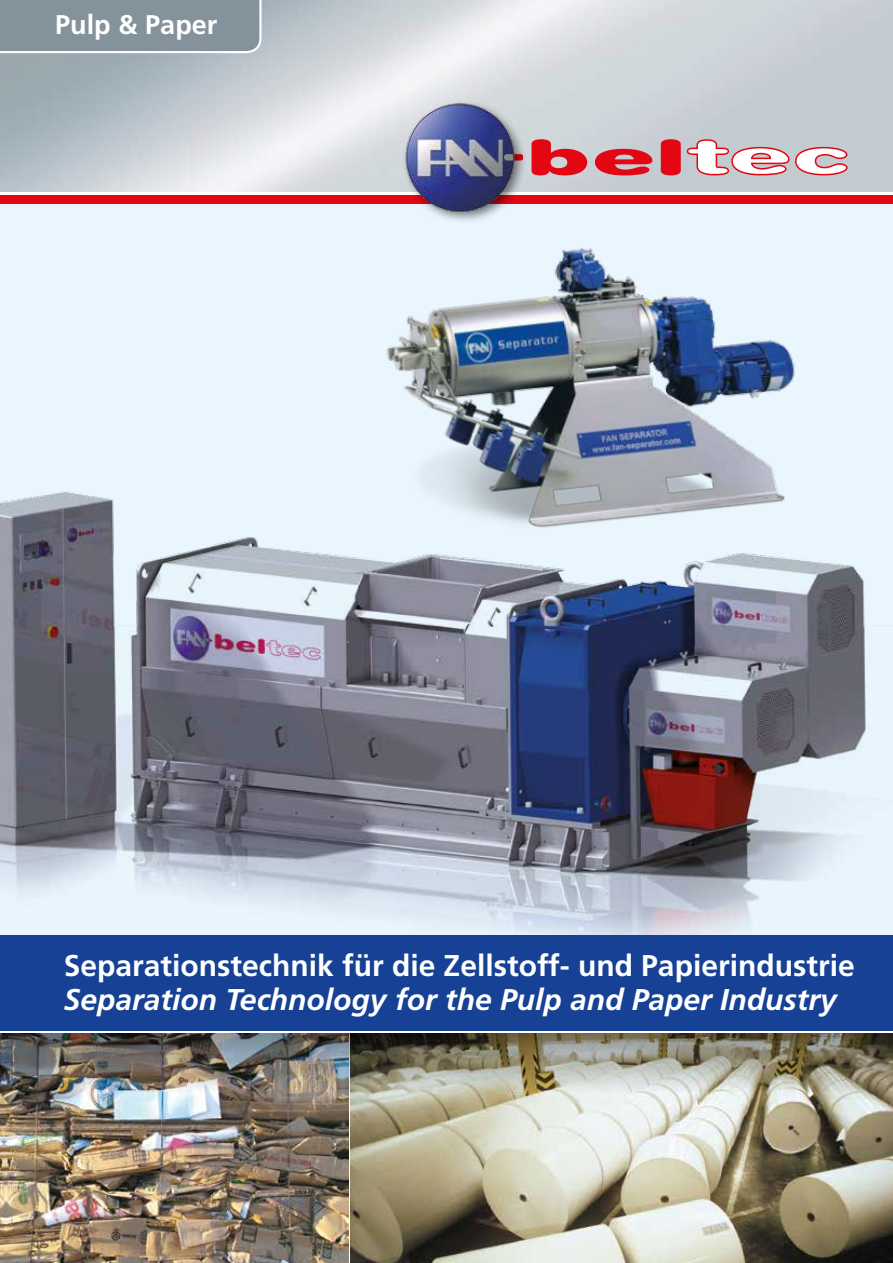
<style>
.page{position:relative;width:893px;height:1263px;background:#fff}
.page>*{position:absolute;margin:0;border:0;box-sizing:border-box;transform-origin:0 0}
.t1{font:700 30px "Frutiger";color:#fff}
.t2{font:italic 700 30px "Frutiger";color:#fff}
.t3{font:700 27px "Frutiger";color:#fff}
</style>
<div class="page">
<div style="left:0;top:204px;width:893px;height:731px;background:#eaf6fe"></div>
<div style="left:0;top:196px;width:893px;height:8px;background:#e30613"></div>
<div style="left:0;top:0;width:261px;height:53px;background:#83929b"></div>
<div style="left:401px;top:99px;width:126px;height:125px;background:#000;opacity:.5"></div>
<img style="left:404px;top:102px;width:110px;height:111px">
<svg style="left:531px;top:139px;width:317px;height:37px"></svg>
<svg style="left:504px;top:154px;width:9px;height:7px"></svg>
<img style="left:386px;top:247px;width:409px;height:221px">
<img style="left:0;top:468px;width:866px;height:467px">
<img style="left:0;top:1093px;width:349px;height:170px">
<img style="left:351px;top:1093px;width:542px;height:170px">
<div style="left:0;top:935px;width:893px;height:96px;background:#164194"></div>
<img style="left:0;top:1033px;width:893px;height:60px">
<p class="t3" style="left:55px;top:9px;width:164px">Pulp &amp; Paper</p>
<p class="t1" style="left:64px;top:948px;width:792px">Separationstechnik für die Zellstoff- und Papierindustrie</p>
<p class="t2" style="left:64px;top:982px;width:774px">Separation Technology for the Pulp and Paper Industry</p>
</div>
